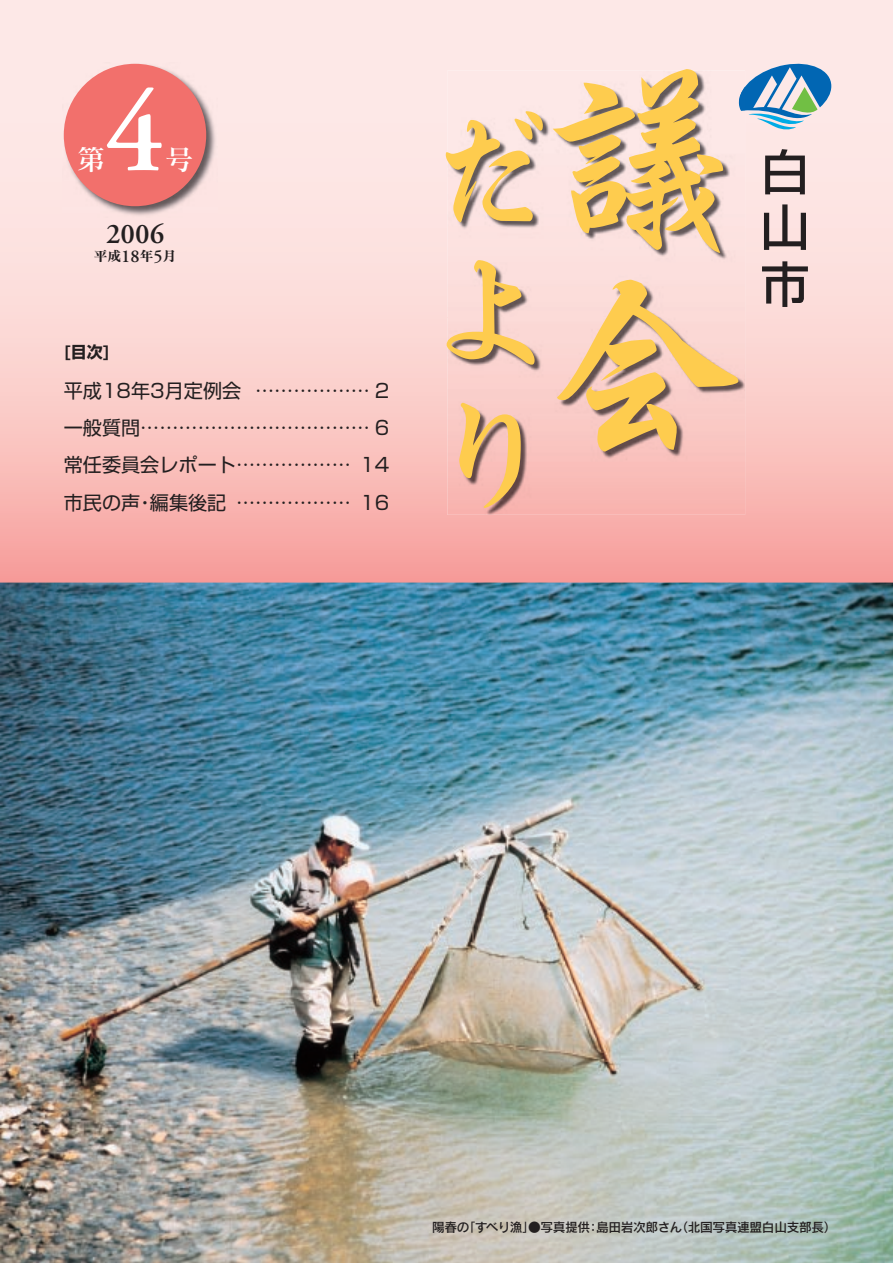
<style>
.page{position:relative;width:893px;height:1263px;background:#fff}
.page>*{position:absolute;margin:0;border:0;box-sizing:border-box;transform-origin:0 0}
.t1{font:600 117px "Adobe Garamond";color:#fff}
.t2{font:600 28.5px "Adobe Garamond";color:#231f20}
.t3{font:28.5px "Matisse Pro DB";color:#fff}
.t4{font:19.2px "Shin Go Pro";color:#231f20}
.t5{font:600 18px "Adobe Garamond";color:#231f20}
.t6{font:700 15.9px "Shin Go Pro";color:#231f20}
.t7{font:13.8px "Matisse Pro B";color:#231f20}
.t8{font:12.75px "Rodin Pro DB";letter-spacing:-.03em;color:#231f20}
.s1{font-family:"Adobe Garamond";font-weight:600;font-size:18px}
</style>
<div class="page">
<img style="left:0;top:583px;width:893px;height:680px">
<svg style="left:0;top:0;width:893px;height:583px;background:#fad0cd"></svg>
<svg style="left:739px;top:60px;width:92px;height:70px;background:#93b6cb"></svg>
<svg style="left:765px;top:149px;width:40px;height:45px;background:#978888"></svg>
<svg style="left:764px;top:204px;width:42px;height:46px;background:#a99897"></svg>
<svg style="left:762px;top:261px;width:46px;height:46px;background:#a59291"></svg>
<img style="left:447px;top:71px;width:298px;height:444px">
<img style="left:739px;top:87px;width:6px;height:24px">
<svg style="left:553px;top:69px;width:170px;height:184px;background:#e8c895"></svg>
<svg style="left:557px;top:280px;width:181px;height:172px;background:#efc69e"></svg>
<svg style="left:446px;top:111px;width:97px;height:111px;background:#ebcea7"></svg>
<svg style="left:447px;top:260px;width:88px;height:105px;background:#edc9a4"></svg>
<svg style="left:459px;top:403px;width:62px;height:105px;background:#e6b487"></svg>
<img style="left:62px;top:62px;width:155px;height:155px">
<div style="left:64px;top:64px;width:142px;height:142px;background:#f2706c;border-radius:50%"></div>
<h1 class="t1" style="left:105px;top:69px;width:61px">4</h1>
<h2 class="t3" style="left:77px;top:141px;width:30px">第</h2>
<h2 class="t3" style="left:165px;top:141px;width:30px">号</h2>
<h2 class="t2" style="left:106px;top:218px;width:60px">2006</h2>
<p class="t7" style="left:140px;top:247px;width:38px">年 月<span class="s1">5</span></p>
<p class="t7" style="left:94px;top:247px;width:29px">平成</p>
<p class="t5" style="left:121px;top:246px;width:20px">18</p>
<p class="t6" style="left:64px;top:339px;width:48px">[目次[</p>
<p class="t4" style="left:64px;top:375px;width:179px">平成18年3月定例会</p>
<p class="t4" style="left:64px;top:412px;width:327px">一般質問.................................... 6</p>
<p class="t4" style="left:360px;top:449px;width:31px">14</p>
<p class="t4" style="left:255px;top:375px;width:136px">.................. 2</p>
<p class="t4" style="left:64px;top:449px;width:289px">常任委員会レポート..................</p>
<p class="t4" style="left:150px;top:486px;width:78px">編集後記</p>
<p class="t4" style="left:64px;top:486px;width:78px">市民の声</p>
<p class="t4" style="left:136px;top:486px;width:21px">・</p>
<p class="t4" style="left:236px;top:486px;width:116px">..................</p>
<p class="t4" style="left:360px;top:486px;width:31px">16</p>
<p class="t8" style="left:675px;top:1218px;width:163px">（北国写真連盟白山支部長(</p>
<p class="t8" style="left:463px;top:1218px;width:221px">「すべり漁」●写真提供島田岩次郎さん</p>
<p class="t8" style="left:432px;top:1218px;width:39px">陽春の</p>
<p class="t8" style="left:587px;top:1218px;width:14px">：</p>
</div>
